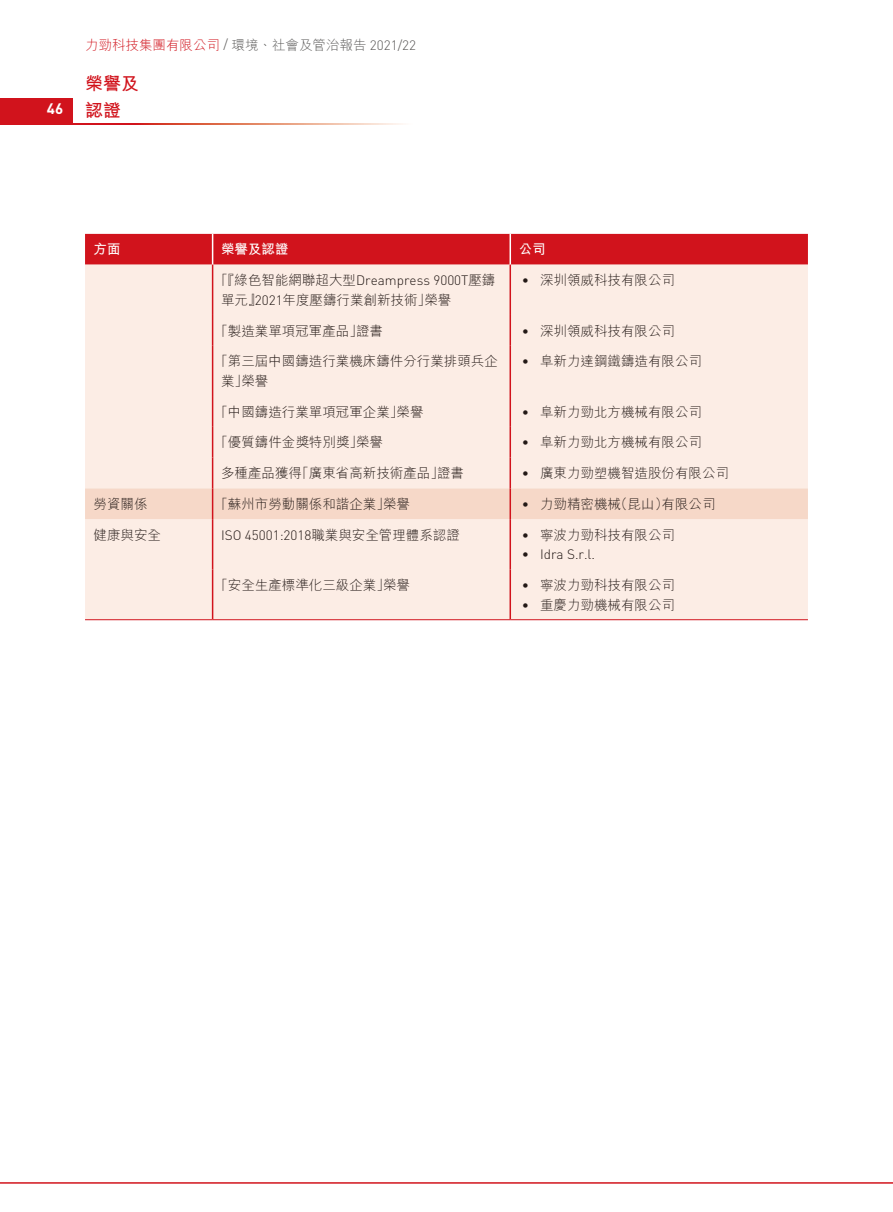
<style>
.page{position:relative;width:893px;height:1212px;background:#fff}
.page>*{position:absolute;margin:0;border:0;box-sizing:border-box;transform-origin:0 0}
.t1{font:700 18px/27px "M Hei HK";color:#d1131c}
.t2{font:700 15px "DIN";color:#fff}
.t3{font:300 13.5px/19.5px "M Hei HK";color:#231916}
.t4{font:300 13.5px "DIN";color:#231916}
.t5{font:300 13.5px "M Hei HK";color:#d1131c}
.t6{font:700 13.5px "M Hei HK";color:#fff}
.s1{font-family:"DIN";color:#595857}
.s2{color:#595857}
.s3{font-family:"M Hei HK"}
.s4{font-family:"DIN"}
</style>
<div class="page">
<hr style="left:0;top:1182px;width:893px;height:2px;background:#d1131c">
<svg style="left:0;top:124px;width:403px;height:1px"></svg>
<div style="left:0;top:98px;width:73px;height:26px;background:#d1131c"></div>
<div style="left:85px;top:234px;width:723px;height:31px;background:#d1131c"></div>
<div style="left:85px;top:265px;width:723px;height:354px;background:#fcede5"></div>
<div style="left:85px;top:488px;width:723px;height:31px;background:#f6d8c8"></div>
<hr style="left:212px;top:234px;width:1px;height:31px;background:#fff">
<hr style="left:509px;top:234px;width:2px;height:31px;background:#fff">
<hr style="left:212px;top:265px;width:1px;height:50px;background:#d1131c">
<hr style="left:212px;top:315px;width:1px;height:31px;background:#d1131c">
<hr style="left:212px;top:346px;width:1px;height:50px;background:#d1131c">
<hr style="left:212px;top:396px;width:1px;height:31px;background:#d1131c">
<hr style="left:212px;top:427px;width:1px;height:31px;background:#d1131c">
<hr style="left:212px;top:458px;width:1px;height:30px;background:#d1131c">
<hr style="left:212px;top:488px;width:1px;height:31px;background:#d1131c">
<hr style="left:212px;top:519px;width:1px;height:50px;background:#d1131c">
<hr style="left:212px;top:569px;width:1px;height:50px;background:#d1131c">
<hr style="left:509px;top:265px;width:2px;height:50px;background:#d1131c">
<hr style="left:509px;top:315px;width:2px;height:31px;background:#d1131c">
<hr style="left:509px;top:346px;width:2px;height:50px;background:#d1131c">
<hr style="left:509px;top:396px;width:2px;height:31px;background:#d1131c">
<hr style="left:509px;top:427px;width:2px;height:31px;background:#d1131c">
<hr style="left:509px;top:458px;width:2px;height:30px;background:#d1131c">
<hr style="left:509px;top:488px;width:2px;height:31px;background:#d1131c">
<hr style="left:509px;top:519px;width:2px;height:50px;background:#d1131c">
<hr style="left:509px;top:569px;width:2px;height:50px;background:#d1131c">
<hr style="left:85px;top:619px;width:128px;height:1px;background:#d1131c">
<hr style="left:213px;top:619px;width:297px;height:1px;background:#d1131c">
<hr style="left:510px;top:619px;width:298px;height:1px;background:#d1131c">
<p class="t2" style="left:47px;top:99px;width:18px">46</p>
<p class="t5" style="left:85px;top:38px;width:333px">力勁科技集團有限公司 <span class="s1">/</span> <span class="s2">環境、社會及管治報告</span> <span class="s1">2021/22</span></p>
<h1 class="t1" style="left:85px;top:68px;width:55px">榮譽及認證</h1>
<p class="t6" style="left:94px;top:240px;width:29px">方面</p>
<p class="t6" style="left:221px;top:240px;width:69px">榮譽及認證</p>
<p class="t6" style="left:519px;top:240px;width:28px">公司</p>
<p class="t4" style="left:214px;top:272px;width:283px"><span class="s3">「『綠色智能網聯超大型</span>Dreampress 9000T<span class="s3">壓鑄</span></p>
<p class="t3" style="left:221px;top:290px;width:232px">單元』<span class="s4">2021</span>年度壓鑄行業創新技術」榮譽</p>
<p class="t3" style="left:522px;top:270px;width:155px"><span class="s4">•</span> 深圳領威科技有限公司</p>
<p class="t3" style="left:214px;top:321px;width:170px">「製造業單項冠軍產品」證書</p>
<p class="t3" style="left:522px;top:321px;width:155px"><span class="s4">•</span> 深圳領威科技有限公司</p>
<p class="t3" style="left:221px;top:351px;width:278px;text-indent:-7px">「第三屆中國鑄造行業機床鑄件分行業排頭兵企業」榮譽</p>
<p class="t3" style="left:522px;top:351px;width:182px"><span class="s4">•</span> 阜新力達鋼鐵鑄造有限公司</p>
<p class="t3" style="left:214px;top:402px;width:211px">「中國鑄造行業單項冠軍企業」榮譽</p>
<p class="t3" style="left:522px;top:402px;width:182px"><span class="s4">•</span> 阜新力勁北方機械有限公司</p>
<p class="t3" style="left:214px;top:432px;width:170px">「優質鑄件金獎特別獎」榮譽</p>
<p class="t3" style="left:522px;top:432px;width:182px"><span class="s4">•</span> 阜新力勁北方機械有限公司</p>
<p class="t3" style="left:221px;top:463px;width:244px">多種產品獲得「廣東省高新技術產品」證書</p>
<p class="t3" style="left:522px;top:463px;width:209px"><span class="s4">•</span> 廣東力勁塑機智造股份有限公司</p>
<p class="t3" style="left:94px;top:494px;width:55px">勞資關係</p>
<p class="t3" style="left:214px;top:494px;width:197px">「蘇州市勞動關係和諧企業」榮譽</p>
<p class="t3" style="left:522px;top:494px;width:195px"><span class="s4">•</span> 力勁精密機械（昆山）有限公司</p>
<p class="t3" style="left:94px;top:525px;width:69px">健康與安全</p>
<p class="t4" style="left:221px;top:526px;width:240px">ISO 45001:2018<span class="s3">職業與安全管理體系認證</span></p>
<p class="t3" style="left:522px;top:525px;width:155px"><span class="s4">•</span> 寧波力勁科技有限公司</p>
<p class="t4" style="left:522px;top:546px;width:75px">• Idra S.r.l.</p>
<p class="t3" style="left:214px;top:575px;width:197px">「安全生產標準化三級企業」榮譽</p>
<p class="t3" style="left:522px;top:575px;width:155px"><span class="s4">•</span> 寧波力勁科技有限公司</p>
<p class="t3" style="left:522px;top:595px;width:155px"><span class="s4">•</span> 重慶力勁機械有限公司</p>
</div>
